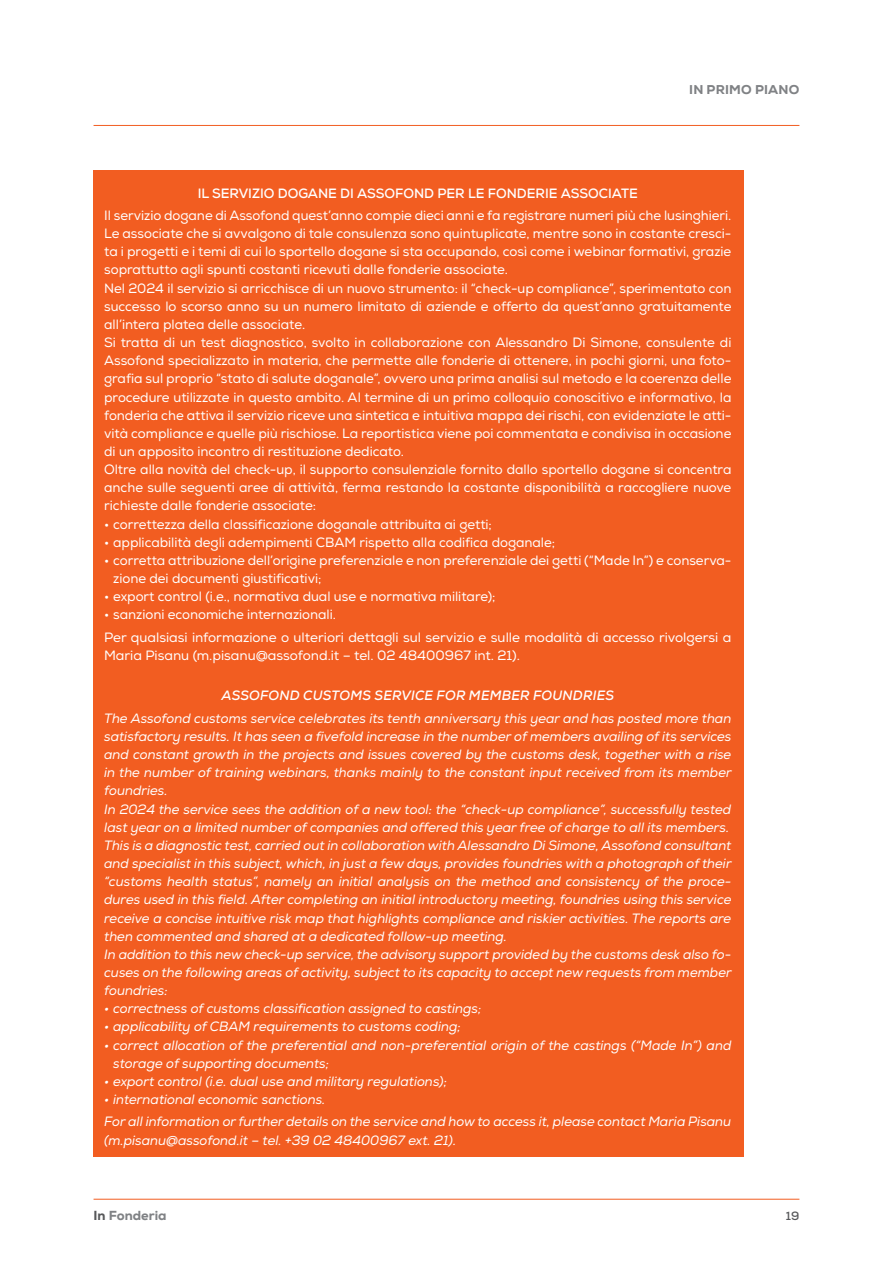
<style>
.page{position:relative;width:893px;height:1263px;background:#fff}
.page>*{position:absolute;margin:0;border:0;box-sizing:border-box;transform-origin:0 0}
.t1{font:13.5px/18.1px "Nexa";color:#fff}
.t2{font:italic 13.5px/18.1px "Nexa";color:#fff}
.t3{font:700 13.5px "Nexa";color:#fff}
.t4{font:italic 700 13.5px "Nexa";letter-spacing:.01em;color:#fff}
.t5{font:800 13.2px "Nexa";color:#808285}
.t6{font:800 12.75px "Nexa";letter-spacing:.015em;color:#808285}
.t7{font:700 12px "Nexa";color:#57585a}
.s1{color:#57585a}
</style>
<div class="page">
<hr style="left:94px;top:1199px;width:705px;height:1px;background:#f25d21">
<hr style="left:94px;top:125px;width:705px;height:1px;background:#f25d21">
<div style="left:94px;top:170px;width:650px;height:987px;background:#f25d21"></div>
<p class="t6" style="left:689px;top:81px;width:112px">IN PRIMO PIANO</p>
<p class="t3" style="left:198px;top:184px;width:442px">IL SERVIZIO DOGANE DI ASSOFOND PER LE FONDERIE ASSOCIATE</p>
<p class="t1" style="left:104px;top:207px;width:629px">Il servizio dogane di Assofond quest’anno compie dieci anni e fa registrare numeri più che lusinghieri.<br>Le associate che si avvalgono di tale consulenza sono quintuplicate, mentre sono in costante cresci&shy;ta i progetti e i temi di cui lo sportello dogane si sta occupando, così come i webinar formativi, grazie soprattutto agli spunti costanti ricevuti dalle fonderie associate.<br>Nel 2024 il servizio si arricchisce di un nuovo strumento: il “check-up compliance”, sperimentato con successo lo scorso anno su un numero limitato di aziende e offerto da quest’anno gratuitamente all’intera platea delle associate.<br>Si tratta di un test diagnostico, svolto in collaborazione con Alessandro Di Simone, consulente di Assofond specializzato in materia, che permette alle fonderie di ottenere, in pochi giorni, una foto&shy;grafia sul proprio “stato di salute doganale”, ovvero una prima analisi sul metodo e la coerenza delle procedure utilizzate in questo ambito. Al termine di un primo colloquio conoscitivo e informativo, la fonderia che attiva il servizio riceve una sintetica e intuitiva mappa dei rischi, con evidenziate le atti&shy;vità compliance e quelle più rischiose. La reportistica viene poi commentata e condivisa in occasione di un apposito incontro di restituzione dedicato.<br>Oltre alla novità del check-up, il supporto consulenziale fornito dallo sportello dogane si concentra anche sulle seguenti aree di attività, ferma restando la costante disponibilità a raccogliere nuove richieste dalle fonderie associate:</p>
<p class="t1" style="left:104px;top:515px;width:389px">• correttezza della classificazione doganale attribuita ai getti;</p>
<p class="t1" style="left:104px;top:533px;width:452px">• applicabilità degli adempimenti CBAM rispetto alla codifica doganale;</p>
<p class="t1" style="left:113px;top:551px;width:620px;text-indent:-9px">• corretta attribuzione dell’origine preferenziale e non preferenziale dei getti (“Made In”) e conserva&shy;zione dei documenti giustificativi;</p>
<p class="t1" style="left:104px;top:588px;width:393px">• export control (i.e., normativa dual use e normativa militare);</p>
<p class="t1" style="left:104px;top:604px;width:629px;line-height:22.4px">• sanzioni economiche internazionali.<br>Per qualsiasi informazione o ulteriori dettagli sul servizio e sulle modalità di accesso rivolgersi a</p>
<p class="t1" style="left:104px;top:646px;width:417px">Maria Pisanu (m.pisanu@assofond.it – tel. 02 48400967 int. 21).</p>
<p class="t4" style="left:222px;top:687px;width:394px">ASSOFOND CUSTOMS SERVICE FOR MEMBER FOUNDRIES</p>
<p class="t2" style="left:104px;top:709px;width:629px">The Assofond customs service celebrates its tenth anniversary this year and has posted more than satisfactory results. It has seen a fivefold increase in the number of members availing of its services and constant growth in the projects and issues covered by the customs desk, together with a rise in the number of training webinars, thanks mainly to the constant input received from its member foundries.<br>In 2024 the service sees the addition of a new tool: the “check-up compliance”, successfully tested last year on a limited number of companies and offered this year free of charge to all its members.<br>This is a diagnostic test, carried out in collaboration with Alessandro Di Simone, Assofond consultant and specialist in this subject, which, in just a few days, provides foundries with a photograph of their “customs health status”, namely an initial analysis on the method and consistency of the proce&shy;dures used in this field. After completing an initial introductory meeting, foundries using this service receive a concise intuitive risk map that highlights compliance and riskier activities. The reports are then commented and shared at a dedicated follow-up meeting.<br>In addition to this new check-up service, the advisory support provided by the customs desk also fo&shy;cuses on the following areas of activity, subject to its capacity to accept new requests from member foundries:</p>
<p class="t2" style="left:104px;top:1000px;width:379px">• correctness of customs classification assigned to castings;</p>
<p class="t2" style="left:104px;top:1018px;width:358px">• applicability of CBAM requirements to customs coding;</p>
<p class="t2" style="left:113px;top:1036px;width:620px;text-indent:-9px">• correct allocation of the preferential and non-preferential origin of the castings (“Made In”) and storage of supporting documents;</p>
<p class="t2" style="left:104px;top:1072px;width:344px">• export control (i.e. dual use and military regulations);</p>
<p class="t2" style="left:104px;top:1088px;width:629px;line-height:22.4px">• international economic sanctions.<br>For all information or further details on the service and how to access it, please contact Maria Pisanu</p>
<p class="t2" style="left:104px;top:1131px;width:353px">(m.pisanu@assofond.it – tel. +39 02 48400967 ext. 21).</p>
<p class="t5" style="left:94px;top:1207px;width:75px"><span class="s1">In</span> Fonderia</p>
<p class="t7" style="left:786px;top:1208px;width:15px">19</p>
</div>
